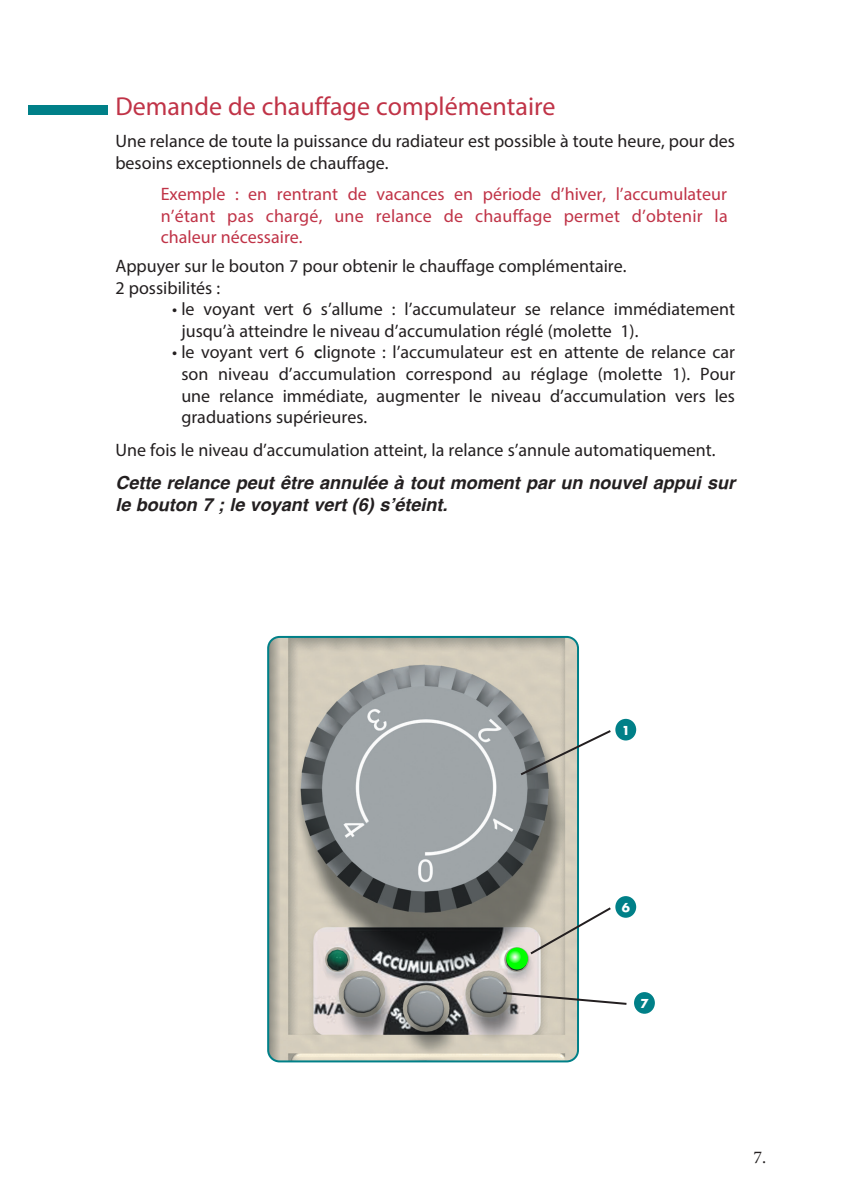
<style>
.page{position:relative;width:842px;height:1191px;background:#fff}
.page>*{position:absolute;margin:0;border:0;box-sizing:border-box;transform-origin:0 0}
.t1{font:26px "Myriad Pro";color:#c03347}
.t2{font:18px/21.6px "Myriad Pro";color:#231f20}
.t3{font:18px/21.6px "Myriad Pro";letter-spacing:.01em;color:#c03347;text-align:justify}
.t4{font:italic 700 18px/21.6px "Helvetica";color:#231f20}
.t5{font:18px "Minion Pro";color:#231f20}
.t6{font:700 12px "Futura";color:#fff}
.s1{font-family:"Futura";font-weight:500}
</style>
<div class="page">
<img style="left:268px;top:637px;width:310px;height:424px">
<div style="left:267px;top:636px;width:312px;height:426px;border:2px solid #008088;border-radius:11px"></div>
<div style="left:634px;top:992px;width:21px;height:21px;background:#008088;border-radius:50%"></div>
<div style="left:615px;top:896px;width:21px;height:21px;background:#008088;border-radius:50%"></div>
<svg style="left:528px;top:905px;width:83px;height:51px"></svg>
<svg style="left:501px;top:991px;width:126px;height:15px"></svg>
<div style="left:506px;top:947px;width:22px;height:22px;background:#0f0;border-radius:50%"></div>
<svg style="left:508px;top:950px;width:13px;height:13px"></svg>
<div style="left:615px;top:719px;width:21px;height:21px;background:#008088;border-radius:50%"></div>
<svg style="left:518px;top:728px;width:93px;height:49px"></svg>
<div style="left:28px;top:105px;width:80px;height:10px;background:#008088"></div>
<p class="t1" style="left:115px;top:90px;width:442px">Demande de chauffage complémentaire</p>
<p class="t2" style="left:115px;top:130px;width:621px">Une relance de toute la puissance du radiateur est possible à toute heure, pour des besoins exceptionnels de chauffage.</p>
<p class="t3" style="left:161px;top:183px;width:568px">Exemple : en rentrant de vacances en période d’hiver, l’accumulateur n’étant pas chargé, une relance de chauffage permet d’obtenir la chaleur nécessaire.</p>
<p class="t2" style="left:115px;top:255px;width:513px">Appuyer sur le bouton 7 pour obtenir le chauffage complémentaire.</p>
<p class="t2" style="left:115px;top:276px;width:106px">2 possibilités :</p>
<p class="t2" style="left:181px;top:298px;width:555px;text-indent:-9px">• le voyant vert 6 s’allume : l’accumulateur se relance immédiatement jusqu’à atteindre le niveau d’accumulation réglé (molette 1).</p>
<p class="t2" style="left:181px;top:341px;width:556px;text-align:justify;text-indent:-9px">• le voyant vert 6 <span class="s1">c</span>lignote : l’accumulateur est en attente de relance car son niveau d’accumulation correspond au réglage (molette 1). Pour une relance immédiate, augmenter le niveau d’accumulation vers les graduations supérieures.</p>
<p class="t2" style="left:115px;top:439px;width:602px">Une fois le niveau d’accumulation atteint, la relance s’annule automatiquement.</p>
<p class="t4" style="left:115px;top:472px;width:621px">Cette relance peut être annulée à tout moment par un nouvel appui sur le bouton 7 ; le voyant vert (6) s’éteint.</p>
<p class="t6" style="left:622px;top:722px;width:10px">1</p>
<p class="t6" style="left:622px;top:899px;width:10px">6</p>
<p class="t6" style="left:640px;top:995px;width:10px">7</p>
<p class="t5" style="left:754px;top:1144px;width:14px">7.</p>
</div>
